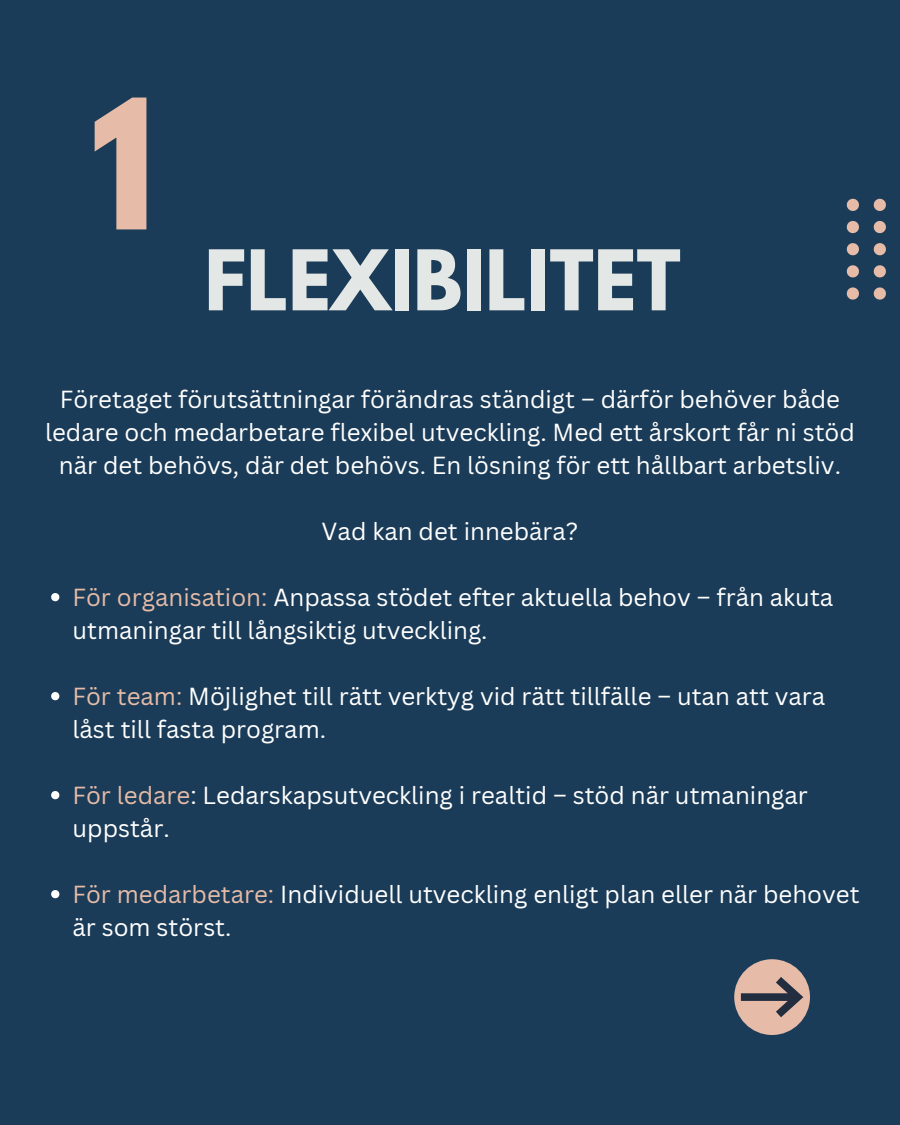
<style>
.page{position:relative;width:900px;height:1125px;background:#1b3c58}
.page>*{position:absolute;margin:0;border:0;box-sizing:border-box;transform-origin:0 0}
.t1{font:700 159.9px "League Spartan";color:#e6bca8}
.t2{font:700 74px "League Spartan";color:#e3e7e5}
.t3{font:24.1px/33px "Canva Sans";color:#fff}
.s1{color:#e6bca8}
</style>
<div class="page">
<div style="left:734px;top:959px;width:76px;height:76px;background:#e6bca8;border-radius:50%"></div>
<svg style="left:741px;top:977px;width:62px;height:40px"></svg>
<svg style="left:847px;top:287px;width:12px;height:13px"></svg>
<svg style="left:874px;top:287px;width:12px;height:13px"></svg>
<svg style="left:847px;top:265px;width:12px;height:12px"></svg>
<svg style="left:874px;top:265px;width:12px;height:12px"></svg>
<svg style="left:847px;top:243px;width:12px;height:12px"></svg>
<svg style="left:874px;top:243px;width:12px;height:12px"></svg>
<svg style="left:847px;top:221px;width:12px;height:12px"></svg>
<svg style="left:874px;top:221px;width:12px;height:12px"></svg>
<svg style="left:847px;top:199px;width:12px;height:12px"></svg>
<svg style="left:874px;top:199px;width:12px;height:12px"></svg>
<svg style="left:51px;top:593px;width:8px;height:8px"></svg>
<svg style="left:51px;top:692px;width:8px;height:8px"></svg>
<svg style="left:51px;top:791px;width:8px;height:8px"></svg>
<svg style="left:51px;top:890px;width:8px;height:8px"></svg>
<h1 class="t1" style="left:90px;top:86px;width:68px">1</h1>
<p class="t2" style="left:204px;top:244px;width:478px">FLEXIBILITET</p>
<p class="t3" style="left:45px;top:382px;width:811px;text-align:center">Företaget förutsättningar förändras ständigt – därför behöver både ledare och medarbetare flexibel utveckling. Med ett årskort får ni stöd när det behövs, där det behövs. En lösning för ett hållbart arbetsliv.</p>
<p class="t3" style="left:322px;top:514px;width:258px">Vad kan det innebära?</p>
<p class="t3" style="left:73px;top:580px;width:762px"><span class="s1">För organisation:</span> Anpassa stödet efter aktuella behov – från akuta utmaningar till långsiktig utveckling.</p>
<p class="t3" style="left:73px;top:679px;width:754px"><span class="s1">För team:</span> Möjlighet till rätt verktyg vid rätt tillfälle – utan att vara låst till fasta program.</p>
<p class="t3" style="left:73px;top:778px;width:737px"><span class="s1">För ledare</span>: Ledarskapsutveckling i realtid – stöd när utmaningar uppstår.</p>
<p class="t3" style="left:73px;top:877px;width:789px"><span class="s1">För medarbetare:</span> Individuell utveckling enligt plan eller när behovet är som störst.</p>
</div>
